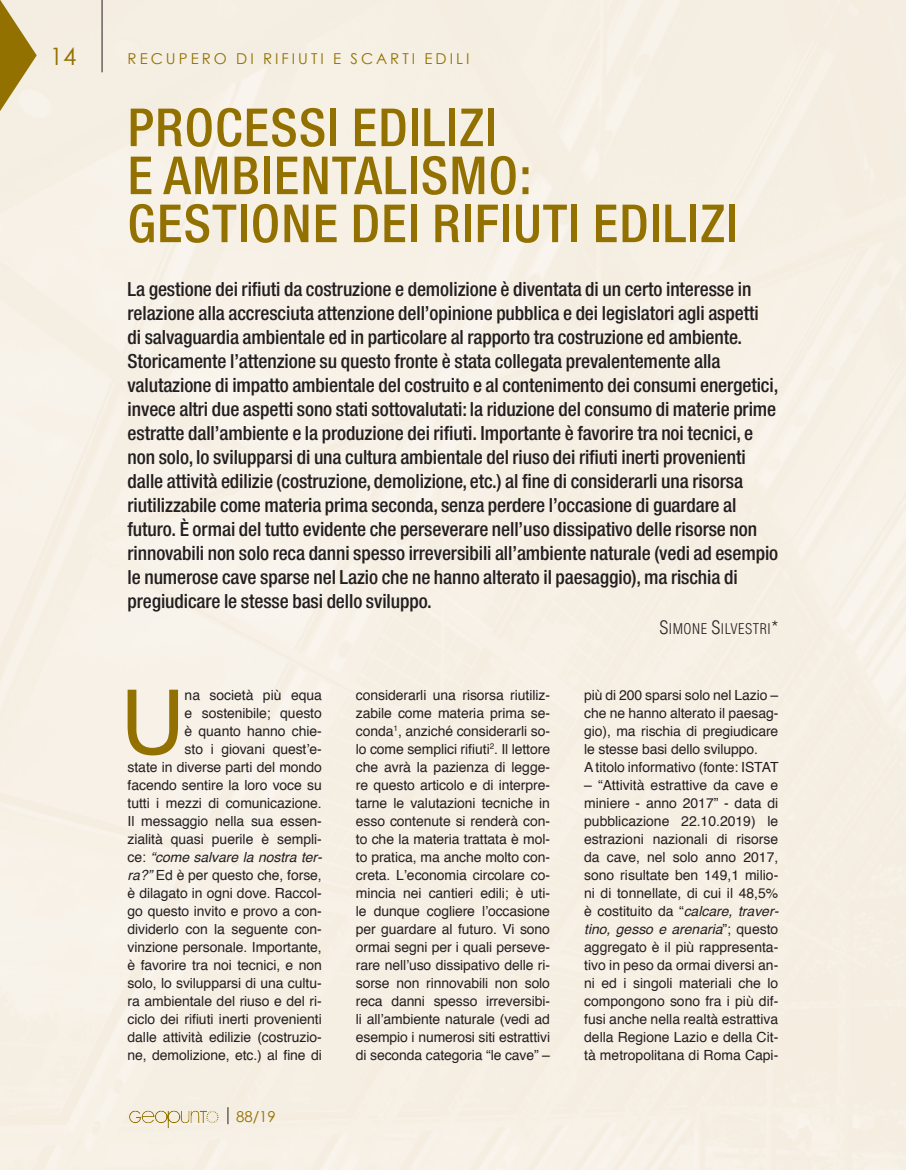
<style>
.page{position:relative;width:906px;height:1170px;background:#fff}
.page>*{position:absolute;margin:0;border:0;box-sizing:border-box;transform-origin:0 0}
.t1{font:89.25px "Helvetica";color:#927100}
.t2{font:500 condensed 52.5px/48px "Helvetica Neue";letter-spacing:.025em;color:#927100}
.t3{font:24px "Century Gothic";color:#927100}
.t4{font:500 condensed 19.5px/24px "Helvetica Neue";letter-spacing:-.005em;color:#231f20}
.t5{font:15px "Century Gothic";letter-spacing:.2em;color:#927100}
.t6{font:14.4px "Helvetica Condensed Light SC800";letter-spacing:.035em;color:#231f20}
.t7{font:13.95px/18px "Helvetica";letter-spacing:-.005em;color:#231f20;text-align:justify}
.s1{font-size:18px}
.s2{font-style:italic}
</style>
<div class="page">
<div style="left:0;top:0;width:906px;height:1169px;background:#f6f0e5"></div>
<svg style="left:227px;top:1106px;width:1px;height:18px"></svg>
<svg style="left:206px;top:1110px;width:13px;height:13px"></svg>
<hr style="left:102px;top:0;width:1px;height:72px;background:#231f20">
<svg style="left:0;top:0;width:37px;height:111px;background:#c3af71"></svg>
<h3 class="t3" style="left:50px;top:41px;width:28px">14</h3>
<p class="t5" style="left:128px;top:50px;width:343px">RECUPERO DI RIFIUTI E SCARTI EDILI</p>
<h2 class="t2" style="left:128px;top:103px;width:611px">PROCESSI EDILIZI<br>E AMBIENTALISMO:<br>GESTIONE DEI RIFIUTI EDILIZI</h2>
<p class="t4" style="left:128px;top:277px;width:652px">La gestione dei rifiuti da costruzione e demolizione è diventata di un certo interesse in relazione alla accresciuta attenzione dell’opinione pubblica e dei legislatori agli aspetti<br>di salvaguardia ambientale ed in particolare al rapporto tra costruzione ed ambiente.<br>Storicamente l’attenzione su questo fronte è stata collegata prevalentemente alla valutazione di impatto ambientale del costruito e al contenimento dei consumi energetici, invece altri due aspetti sono stati sottovalutati: la riduzione del consumo di materie prime estratte dall’ambiente e la produzione dei rifiuti. Importante è favorire tra noi tecnici, e non solo, lo svilupparsi di una cultura ambientale del riuso dei rifiuti inerti provenienti dalle attività edilizie (costruzione, demolizione, etc.) al fine di considerarli una risorsa riutilizzabile come materia prima seconda, senza perdere l’occasione di guardare al futuro. È ormai del tutto evidente che perseverare nell’uso dissipativo delle risorse non rinnovabili non solo reca danni spesso irreversibili all’ambiente naturale (vedi ad esempio le numerose cave sparse nel Lazio che ne hanno alterato il paesaggio), ma rischia di pregiudicare le stesse basi dello sviluppo.</p>
<p class="t6" style="left:659px;top:619px;width:120px"><span class="s1">S</span>IMONE <span class="s1">S</span>ILVESTRI<span class="s1">*</span></p>
<p class="t7" style="left:128px;top:686px;width:196px;text-align:right">na società più equa<br>e sostenibile; questo<br>è quanto hanno chie-<br>sto i giovani quest’e-<br>state in diverse parti del mondo facendo sentire la loro voce su tutti i mezzi di comunicazione.<br>Il messaggio nella sua essen&shy;zialità quasi puerile è sempli&shy;ce: <span class="s2">“come salvare la nostra ter&shy;ra?”</span> Ed è per questo che, forse, è dilagato in ogni dove. Raccol&shy;go questo invito e provo a con&shy;dividerlo con la seguente con&shy;vinzione personale. Importante, è favorire tra noi tecnici, e non solo, lo svilupparsi di una cultu&shy;ra ambientale del riuso e del ri&shy;ciclo dei rifiuti inerti provenienti dalle attività edilizie (costruzio&shy;ne, demolizione, etc.) al fine di</p>
<p class="t7" style="left:356px;top:686px;width:196px">considerarli una risorsa riutiliz&shy;zabile come materia prima se&shy;conda<sup>1</sup>, anziché considerarli so&shy;lo come semplici rifiuti<sup>2</sup>. Il lettore che avrà la pazienza di legge&shy;re questo articolo e di interpre&shy;tarne le valutazioni tecniche in esso contenute si renderà con&shy;to che la materia trattata è mol&shy;to pratica, ma anche molto con&shy;creta. L’economia circolare co&shy;mincia nei cantieri edili; è uti&shy;le dunque cogliere l’occasione per guardare al futuro. Vi sono ormai segni per i quali perseve&shy;rare nell’uso dissipativo delle ri&shy;sorse non rinnovabili non solo reca danni spesso irreversibi&shy;li all’ambiente naturale (vedi ad esempio i numerosi siti estrattivi di seconda categoria “le cave” –</p>
<p class="t7" style="left:584px;top:686px;width:196px;text-align:left">più di 200 sparsi solo nel Lazio – che ne hanno alterato il paesag&shy;gio), ma rischia di pregiudicare le stesse basi dello sviluppo.<br>A titolo informativo (fonte: ISTAT</p>
<h1 class="t1" style="left:120px;top:653px;width:66px">U</h1>
<p class="t7" style="left:584px;top:776px;width:196px">– “Attività estrattive da cave e miniere - anno 2017” - data di pubblicazione 22.10.2019) le estrazioni nazionali di risorse da cave, nel solo anno 2017, sono risultate ben 149,1 milio&shy;ni di tonnellate, di cui il 48,5% è costituito da “<span class="s2">calcare, traver&shy;tino, gesso e arenaria</span>”; questo aggregato è il più rappresenta&shy;tivo in peso da ormai diversi an&shy;ni ed i singoli materiali che lo compongono sono fra i più dif&shy;fusi anche nella realtà estrattiva della Regione Lazio e della Cit&shy;tà metropolitana di Roma Capi-</p>
<p class="t5" style="left:236px;top:1106px;width:41px">88/19</p>
</div>
